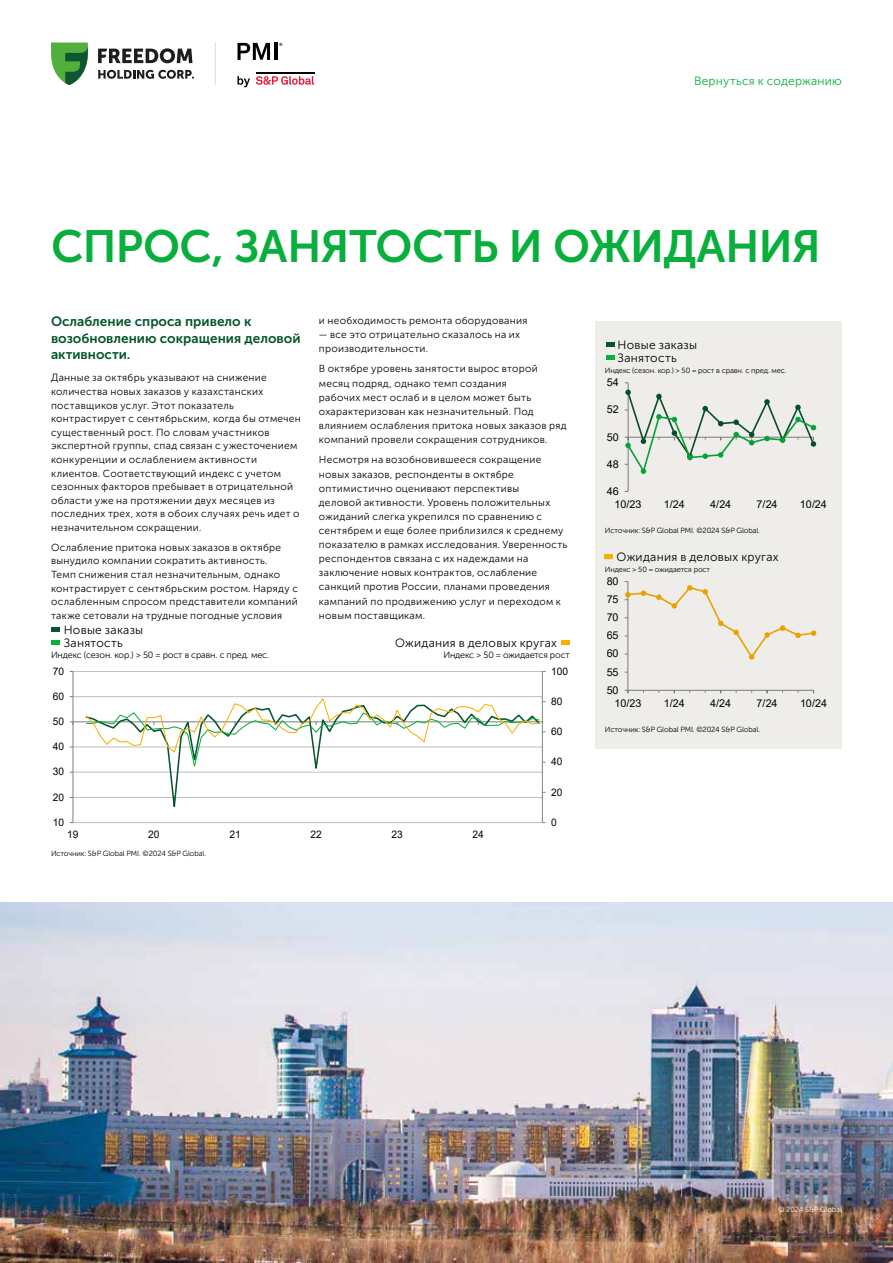
<style>
.page{position:relative;width:893px;height:1263px;background:#fff}
.page>*{position:absolute;margin:0;border:0;box-sizing:border-box;transform-origin:0 0}
.t1{font:45px "Museo Sans Cyrl 700";letter-spacing:-.01em;color:#08af3c}
.t2{font:13.5px/16.6px "Museo Sans Cyrl 700";color:#05552d}
.t3{font:12px "Museo Sans Cyrl 300";letter-spacing:.025em;color:#000}
.t4{font:12px "Museo Sans Cyrl 300";letter-spacing:.02em;color:#08af3c}
.t5{font:10.8px "Arial";color:#000}
.t6{font:10.35px "Arial";color:#000}
.t7{font:10.2px/14.1px "Museo Sans Cyrl 300";letter-spacing:.03em;color:#000}
.t8{font:9px "Museo Sans Cyrl 300";letter-spacing:-.01em;color:#000}
.t9{font:7.5px "Museo Sans Cyrl 300";letter-spacing:-.01em;color:#000}
.t10{font:7.5px "Museo Sans Cyrl 300";letter-spacing:-.01em;color:#fff}
.s1{font-size:10.5px}
</style>
<div class="page">
<svg style="left:237px;top:76px;width:13px;height:11px"></svg>
<svg style="left:256px;top:76px;width:58px;height:9px"></svg>
<hr style="left:256px;top:72px;width:58px;height:2px;background:#000">
<svg style="left:237px;top:43px;width:33px;height:17px"></svg>
<hr style="left:274px;top:43px;width:3px;height:17px;background:#000">
<svg style="left:98px;top:48px;width:96px;height:31px"></svg>
<svg style="left:51px;top:43px;width:37px;height:42px"></svg>
<hr style="left:215px;top:43px;width:1px;height:42px;background:#dadada">
<div style="left:595px;top:321px;width:247px;height:428px;background:#eeedea"></div>
<hr style="left:628px;top:383px;width:1px;height:108px;background:#868686">
<svg style="left:625px;top:390px;width:191px;height:85px"></svg>
<svg style="left:606px;top:343px;width:8px;height:4px"></svg>
<div style="left:606px;top:355px;width:8px;height:5px;background:#08af3c"></div>
<svg style="left:561px;top:640px;width:9px;height:4px"></svg>
<hr style="left:73px;top:822px;width:469px;height:1px;background:#bfbfbf">
<hr style="left:73px;top:797px;width:469px;height:1px;background:#bfbfbf">
<hr style="left:73px;top:772px;width:469px;height:1px;background:#bfbfbf">
<hr style="left:73px;top:747px;width:469px;height:1px;background:#bfbfbf">
<hr style="left:73px;top:696px;width:469px;height:1px;background:#bfbfbf">
<hr style="left:73px;top:671px;width:469px;height:1px;background:#bfbfbf">
<hr style="left:542px;top:671px;width:1px;height:152px;background:#868686">
<hr style="left:73px;top:671px;width:1px;height:152px;background:#7f7f7f">
<hr style="left:73px;top:721px;width:469px;height:1px;background:#7f7f7f">
<svg style="left:70px;top:721px;width:4px;height:4px"></svg>
<svg style="left:85px;top:771px;width:456px;height:37px"></svg>
<svg style="left:85px;top:696px;width:461px;height:75px"></svg>
<svg style="left:51px;top:640px;width:9px;height:4px"></svg>
<img style="left:0;top:902px;width:893px;height:361px">
<svg style="left:51px;top:627px;width:9px;height:4px"></svg>
<hr style="left:627px;top:582px;width:1px;height:108px;background:#868686">
<hr style="left:628px;top:690px;width:186px;height:1px;background:#868686">
<svg style="left:625px;top:581px;width:191px;height:79px"></svg>
<svg style="left:604px;top:554px;width:8px;height:4px"></svg>
<p class="t4" style="left:694px;top:74px;width:149px">Вернуться к содержанию</p>
<h1 class="t1" style="left:51px;top:221px;width:771px">СПРОС, ЗАНЯТОСТЬ И ОЖИДАНИЯ</h1>
<h2 class="t2" style="left:51px;top:313px;width:251px">Ослабление спроса привело к возобновлению сокращения деловой активности.</h2>
<p class="t7" style="left:51px;top:371px;width:251px;line-height:13.6px"><span class="s1">Д</span>анные за октябрь указывают на снижение количества новых заказов у казахстанских поставщиков услуг. Этот показатель контрастирует с сентябрьским, когда бы отмечен существенный рост. По словам участников экспертной группы, спад связан с ужесточением конкуренции и ослаблением активности клиентов. Соответствующий индекс с учетом сезонных факторов пребывает в отрицательной области уже на протяжении двух месяцев из последних трех, хотя в обоих случаях речь идет о незначительном сокращении.</p>
<p class="t7" style="left:51px;top:540px;width:248px;line-height:13.6px">Ослабление притока новых заказов в октябре вынудило компании сократить активность.<br>Темп снижения стал незначительным, однако контрастирует с сентябрьским ростом. Наряду с ослабленным спросом представители компаний также сетовали на трудные погодные условия</p>
<p class="t3" style="left:64px;top:623px;width:81px">Новые заказы</p>
<p class="t3" style="left:64px;top:636px;width:61px">Занятость</p>
<p class="t7" style="left:319px;top:313px;width:210px">и необходимость ремонта оборудования</p>
<p class="t7" style="left:319px;top:327px;width:203px">— все это отрицательно сказалось на их производительности.</p>
<p class="t7" style="left:319px;top:362px;width:249px">В октябре уровень занятости вырос второй месяц подряд, однако темп создания<br>рабочих мест ослаб и в целом может быть охарактеризован как незначительный. Под влиянием ослабления притока новых заказов ряд компаний провели сокращения сотрудников.</p>
<p class="t7" style="left:319px;top:453px;width:250px">Несмотря на возобновившееся сокращение новых заказов, респонденты в октябре оптимистично оценивают перспективы<br>деловой активности. Уровень положительных ожиданий слегка укрепился по сравнению с сентябрем и еще более приблизился к среднему показателю в рамках исследования. Уверенность респондентов связана с их надеждами на заключение новых контрактов, ослабление санкций против России, планами проведения кампаний по продвижению услуг и переходом к новым поставщикам.</p>
<p class="t3" style="left:395px;top:636px;width:164px">Ожидания в деловых кругах</p>
<p class="t8" style="left:51px;top:650px;width:220px">Индекс (сезон. кор.) &gt; 50 = рост в сравн. с пред. мес.</p>
<p class="t8" style="left:443px;top:650px;width:128px">Индекс &gt; 50 = ожидается рост</p>
<p class="t6" style="left:53px;top:664px;width:13px">70</p>
<p class="t6" style="left:53px;top:689px;width:13px">60</p>
<p class="t6" style="left:53px;top:714px;width:13px">50</p>
<p class="t6" style="left:53px;top:739px;width:13px">40</p>
<p class="t6" style="left:53px;top:765px;width:13px">30</p>
<p class="t6" style="left:53px;top:790px;width:13px">20</p>
<p class="t6" style="left:53px;top:815px;width:13px">10</p>
<p class="t6" style="left:67px;top:827px;width:13px">19</p>
<p class="t6" style="left:148px;top:827px;width:13px">20</p>
<p class="t6" style="left:229px;top:827px;width:13px">21</p>
<p class="t6" style="left:310px;top:827px;width:13px">22</p>
<p class="t6" style="left:391px;top:827px;width:13px">23</p>
<p class="t6" style="left:473px;top:827px;width:13px">24</p>
<p class="t9" style="left:51px;top:849px;width:157px">Источник: S&amp;P Global PMI. ©2024 S&amp;P Global.</p>
<p class="t6" style="left:551px;top:664px;width:19px">100</p>
<p class="t6" style="left:551px;top:694px;width:13px">80</p>
<p class="t6" style="left:551px;top:724px;width:13px">60</p>
<p class="t6" style="left:551px;top:755px;width:13px">40</p>
<p class="t6" style="left:551px;top:785px;width:13px">20</p>
<p class="t6" style="left:551px;top:815px;width:7px">0</p>
<p class="t3" style="left:618px;top:339px;width:81px">Новые заказы</p>
<p class="t3" style="left:618px;top:351px;width:61px">Занятость</p>
<p class="t9" style="left:605px;top:366px;width:183px">Индекс (сезон. кор.) &gt; 50 = рост в сравн. с пред. мес.</p>
<p class="t5" style="left:607px;top:375px;width:13px">54</p>
<p class="t5" style="left:607px;top:402px;width:13px">52</p>
<p class="t5" style="left:607px;top:429px;width:13px">50</p>
<p class="t5" style="left:607px;top:456px;width:13px">48</p>
<p class="t5" style="left:607px;top:484px;width:13px">46</p>
<p class="t5" style="left:614px;top:496px;width:29px">10/23</p>
<p class="t5" style="left:664px;top:496px;width:23px">1/24</p>
<p class="t5" style="left:710px;top:496px;width:23px">4/24</p>
<p class="t5" style="left:757px;top:496px;width:23px">7/24</p>
<p class="t5" style="left:800px;top:496px;width:29px">10/24</p>
<p class="t9" style="left:605px;top:526px;width:157px">Источник: S&amp;P Global PMI. ©2024 S&amp;P Global.</p>
<p class="t3" style="left:617px;top:550px;width:164px">Ожидания в деловых кругах</p>
<p class="t9" style="left:605px;top:565px;width:107px">Индекс &gt; 50 = ожидается рост</p>
<p class="t5" style="left:607px;top:574px;width:13px">80</p>
<p class="t5" style="left:607px;top:592px;width:13px">75</p>
<p class="t5" style="left:607px;top:610px;width:13px">70</p>
<p class="t5" style="left:607px;top:628px;width:13px">65</p>
<p class="t5" style="left:607px;top:646px;width:13px">60</p>
<p class="t5" style="left:607px;top:664px;width:13px">55</p>
<p class="t5" style="left:607px;top:682px;width:13px">50</p>
<p class="t5" style="left:614px;top:695px;width:28px">10/23</p>
<p class="t5" style="left:664px;top:695px;width:22px">1/24</p>
<p class="t5" style="left:710px;top:695px;width:22px">4/24</p>
<p class="t5" style="left:757px;top:695px;width:22px">7/24</p>
<p class="t5" style="left:800px;top:695px;width:28px">10/24</p>
<p class="t9" style="left:605px;top:725px;width:157px">Источник: S&amp;P Global PMI. ©2024 S&amp;P Global.</p>
<p class="t10" style="left:778px;top:1205px;width:65px">© 2024 S&amp;P Global</p>
</div>
